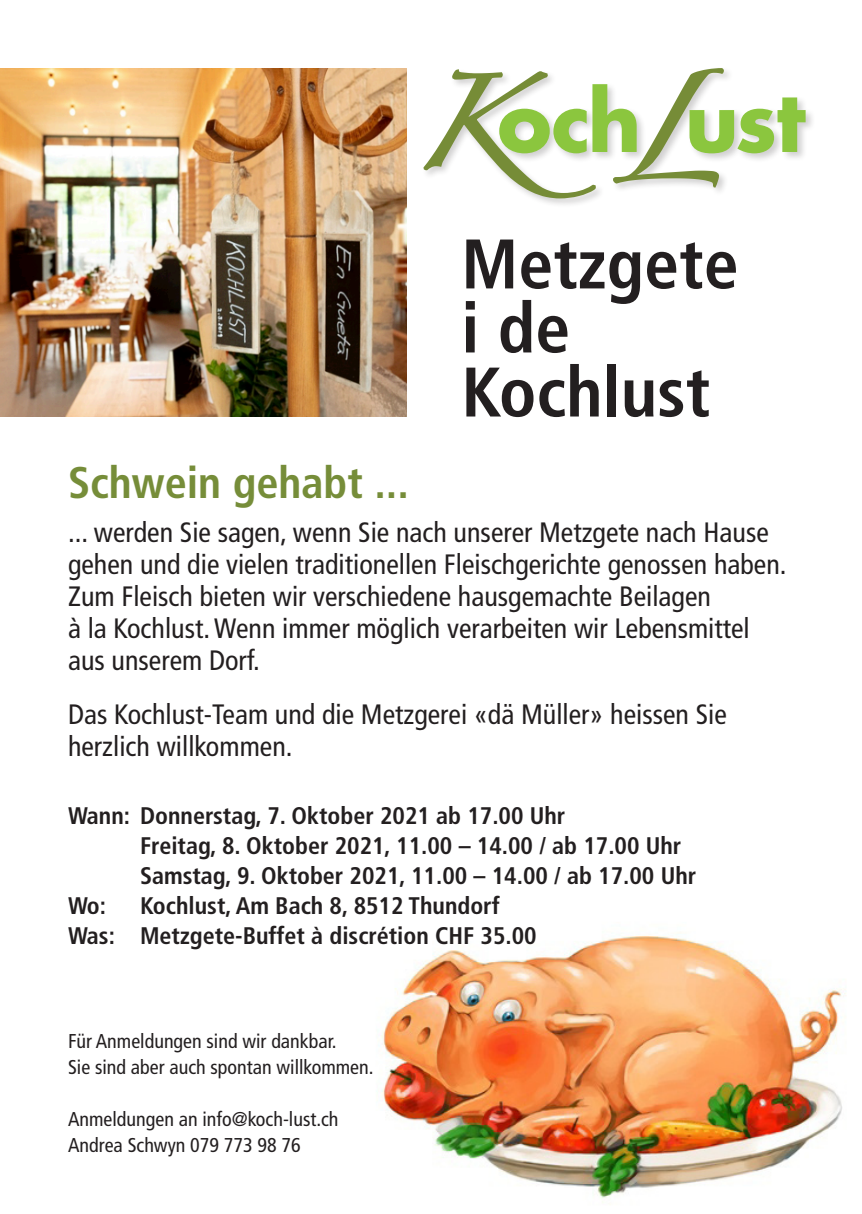
<style>
.page{position:relative;width:862px;height:1214px;background:#fff}
.page>*{position:absolute;margin:0;border:0;box-sizing:border-box;transform-origin:0 0}
.t1{font:700 condensed 70px "Frutiger LT Std";color:#231f20}
.t2{font:700 condensed 44.2px "Frutiger LT Std";color:#768d39}
.t3{font:condensed 28px/32px "Frutiger LT Std";color:#231f20}
.t4{font:700 condensed 24px "Frutiger LT Std";color:#231f20}
.t5{font:condensed 20px "Frutiger LT Std";color:#231f20}
</style>
<div class="page">
<img style="left:379px;top:936px;width:467px;height:269px">
<div style="left:422px;top:66px;width:393px;height:142px;background:#231f20;opacity:.21"></div>
<svg style="left:423px;top:68px;width:382px;height:130px"></svg>
<img style="left:0;top:68px;width:406px;height:348px">
<p class="t1" style="left:461px;top:222px;width:279px">Metzgete</p>
<p class="t1" style="left:461px;top:286px;width:110px">i de</p>
<p class="t1" style="left:461px;top:350px;width:250px">Kochlust</p>
<p class="t2" style="left:68px;top:456px;width:342px">Schwein gehabt ...</p>
<p class="t3" style="left:68px;top:516px;width:720px">... werden Sie sagen, wenn Sie nach unserer Metzgete nach Hause gehen und die vielen traditionellen Fleischgerichte genossen haben.<br>Zum Fleisch bieten wir verschiedene hausgemachte Beilagen</p>
<p class="t3" style="left:68px;top:612px;width:683px">à la Kochlust. Wenn immer möglich verarbeiten wir Lebensmittel</p>
<p class="t3" style="left:68px;top:644px;width:193px">aus unserem Dorf.</p>
<p class="t3" style="left:68px;top:698px;width:660px">Das Kochlust-Team und die Metzgerei «dä Müller» heissen Sie</p>
<p class="t3" style="left:68px;top:730px;width:226px">herzlich willkommen.</p>
<p class="t4" style="left:68px;top:801px;width:499px">Wann: Donnerstag, 7. Oktober 2021 ab 17.00 Uhr</p>
<p class="t4" style="left:140px;top:831px;width:543px">Freitag, 8. Oktober 2021, 11.00 – 14.00 / ab 17.00 Uhr</p>
<p class="t4" style="left:140px;top:861px;width:558px">Samstag, 9. Oktober 2021, 11.00 – 14.00 / ab 17.00 Uhr</p>
<p class="t4" style="left:68px;top:891px;width:40px">Wo:</p>
<p class="t4" style="left:140px;top:891px;width:361px">Kochlust, Am Bach 8, 8512 Thundorf</p>
<p class="t4" style="left:68px;top:921px;width:470px">Was: Metzgete-Buffet à discrétion CHF 35.00</p>
<p class="t5" style="left:68px;top:1029px;width:270px">Für Anmeldungen sind wir dankbar.</p>
<p class="t5" style="left:68px;top:1055px;width:307px">Sie sind aber auch spontan willkommen.</p>
<p class="t5" style="left:68px;top:1107px;width:272px">Anmeldungen an info@koch-lust.ch</p>
<p class="t5" style="left:68px;top:1133px;width:234px">Andrea Schwyn 079 773 98 76</p>
</div>
